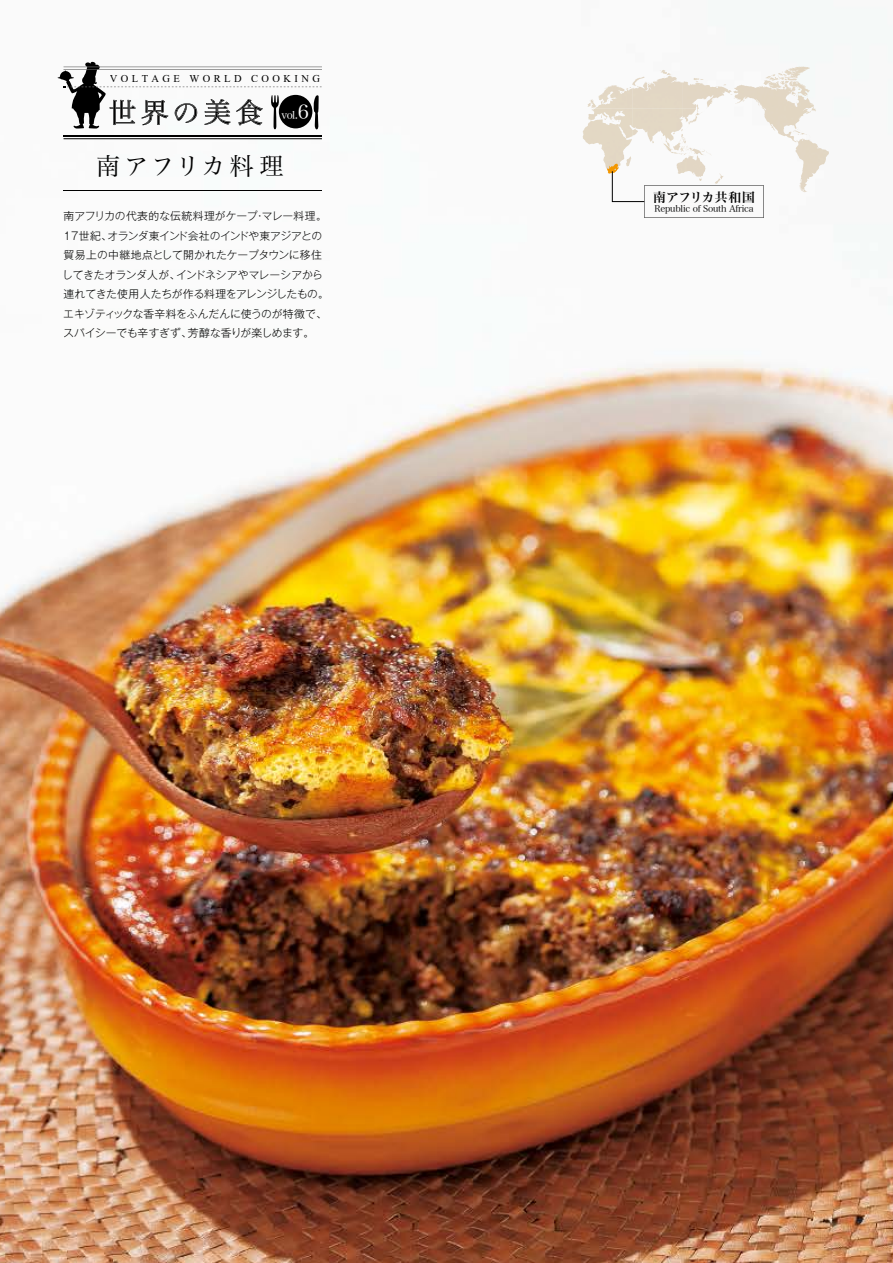
<style>
.page{position:relative;width:893px;height:1263px;background:#fff}
.page>*{position:absolute;margin:0;border:0;box-sizing:border-box;transform-origin:0 0}
.t1{font:27.75px "Hira Min Pro W3 90 pv RKSJ H";letter-spacing:.145em;color:#000}
.t2{font:24px "Hira Min Pro W3 90 pv RKSJ H";letter-spacing:.135em;color:#000}
.t3{font:12.75px "Hira Min Pro W6 90 pv RKSJ H";letter-spacing:.01em;color:#000}
.t4{font:10.8px/19.5px "Gothic MB101 Pro Light 90 pv RKSJ H";letter-spacing:-.01em;color:#000}
.t5{font:10.5px "Times New Roman";letter-spacing:.325em;color:#000}
.t6{font:10.5px "Hira Min Pro W3 90 pv RKSJ H";color:#fff}
.t7{font:9px "Hira Min Pro W3 90 pv RKSJ H";letter-spacing:-.025em;color:#000}
.s1{font-size:19.2px}
</style>
<div class="page">
<img style="left:0;top:61px;width:893px;height:1202px">
<img style="left:758px;top:84px;width:29px;height:7px">
<img style="left:676px;top:155px;width:21px;height:19px">
<img style="left:632px;top:82px;width:52px;height:60px">
<img style="left:647px;top:76px;width:23px;height:14px">
<img style="left:612px;top:116px;width:188px;height:7px">
<img style="left:789px;top:81px;width:18px;height:15px">
<img style="left:788px;top:67px;width:15px;height:8px">
<img style="left:110px;top:75px;width:210px;height:7px">
<img style="left:58px;top:62px;width:48px;height:67px">
<img style="left:110px;top:99px;width:152px;height:26px">
<img style="left:204px;top:99px;width:27px;height:26px">
<img style="left:98px;top:155px;width:185px;height:22px">
<img style="left:279px;top:95px;width:33px;height:33px;border-radius:17px">
<img style="left:313px;top:95px;width:6px;height:34px">
<img style="left:271px;top:95px;width:8px;height:34px">
<img style="left:64px;top:67px;width:258px;height:3px">
<img style="left:64px;top:190px;width:258px;height:1px">
<svg style="left:87px;top:67px;width:13px;height:3px"></svg>
<hr style="left:64px;top:138px;width:258px;height:1px;background:#000">
<img style="left:64px;top:136px;width:258px;height:1px">
<img style="left:97px;top:87px;width:225px;height:1px">
<svg style="left:64px;top:87px;width:33px;height:1px"></svg>
<img style="left:64px;top:211px;width:256px;height:10px">
<img style="left:65px;top:230px;width:256px;height:11px">
<img style="left:64px;top:250px;width:258px;height:10px">
<img style="left:65px;top:269px;width:256px;height:10px">
<img style="left:64px;top:289px;width:258px;height:10px">
<img style="left:64px;top:308px;width:256px;height:11px">
<img style="left:64px;top:328px;width:243px;height:10px">
<img style="left:644px;top:185px;width:120px;height:33px">
<svg style="left:607px;top:164px;width:38px;height:38px"></svg>
<p class="t5" style="left:110px;top:71px;width:211px">VOLTAGE WORLD COOKING</p>
<h1 class="t1" style="left:109px;top:89px;width:156px">世界の美食</h1>
<h2 class="t2" style="left:96px;top:145px;width:189px">南アフリカ料理</h2>
<p class="t6" style="left:281px;top:106px;width:29px">vol.<span class="s1">6</span></p>
<p class="t4" style="left:62px;top:205px;width:269px">南アフリカの代表的な伝統料理がケープ・マレー料理。<br>17世紀、オランダ東インド会社のインドや東アジアとの貿易上の中継地点として開かれたケープタウンに移住してきたオランダ人が、インドネシアやマレーシアから連れてきた使用人たちが作る料理をアレンジしたもの。エキゾティックな香辛料をふんだんに使うのが特徴で、スパイシーでも辛すぎず、芳醇な香りが楽しめます。</p>
<p class="t3" style="left:653px;top:186px;width:103px">南アフリカ共和国</p>
<p class="t7" style="left:655px;top:201px;width:100px">Republic of South Africa</p>
</div>
